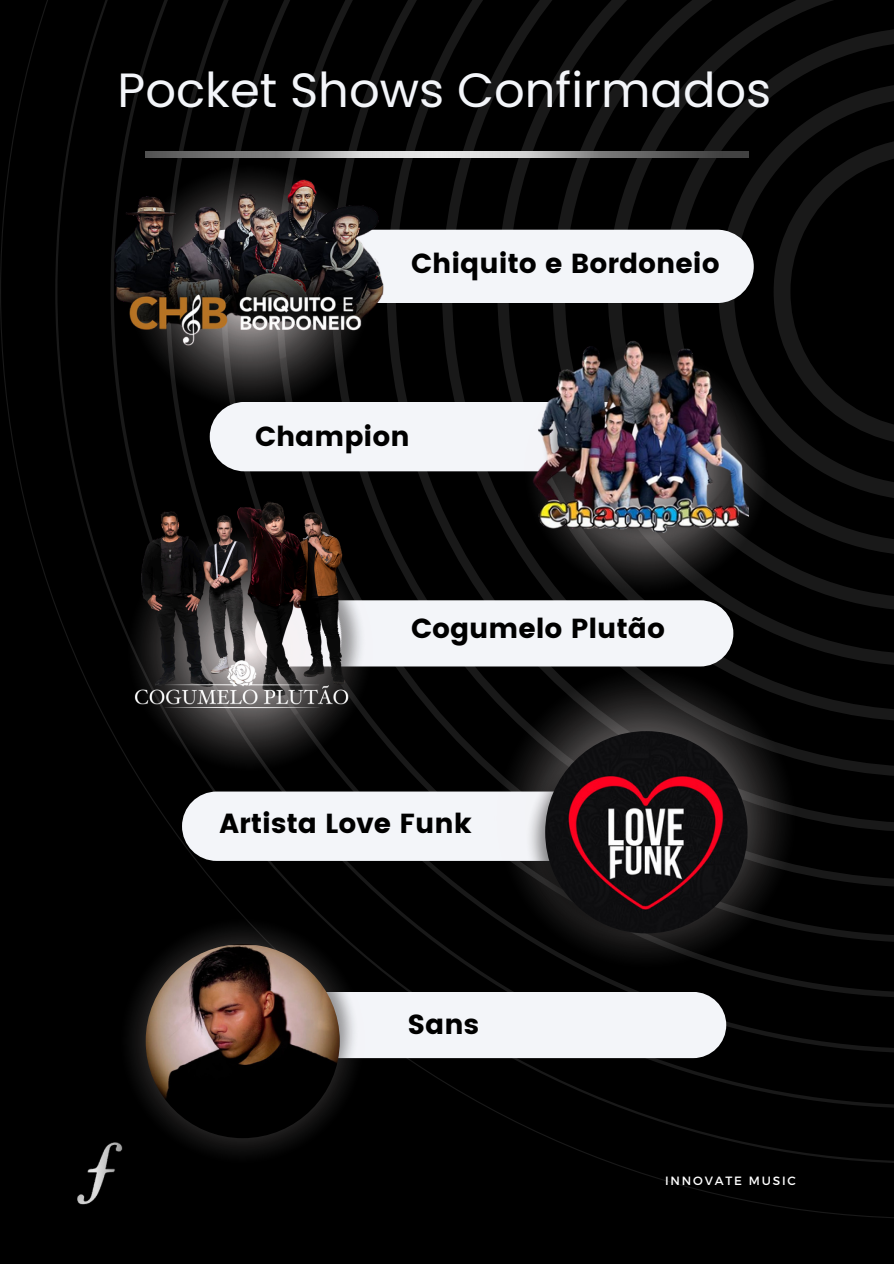
<style>
.page{position:relative;width:894px;height:1264px;background:#fff}
.page>*{position:absolute;margin:0;border:0;box-sizing:border-box;transform-origin:0 0}
.t1{font:48px "Poppins";color:#f3f5f9}
.t2{font:27.45px "Poppins";color:#000}
.t3{font:12px "Montserrat";letter-spacing:.15em;color:#fff}
</style>
<div class="page">
<div style="left:0;top:0;width:893px;height:1263px;background:#000"></div>
<svg style="left:331px;top:0;width:562px;height:887px"></svg>
<svg style="left:386px;top:0;width:507px;height:832px"></svg>
<svg style="left:442px;top:0;width:451px;height:777px"></svg>
<svg style="left:497px;top:0;width:396px;height:721px"></svg>
<svg style="left:552px;top:0;width:341px;height:666px"></svg>
<svg style="left:607px;top:0;width:286px;height:611px"></svg>
<svg style="left:663px;top:27px;width:230px;height:529px"></svg>
<svg style="left:718px;top:82px;width:175px;height:419px"></svg>
<svg style="left:773px;top:138px;width:120px;height:307px"></svg>
<img style="left:407px;top:152px;width:340px;height:5px">
<img style="left:77px;top:1142px;width:41px;height:63px">
<div style="left:190px;top:230px;width:563px;height:73px;background:#f3f5f9;border-radius:37px"></div>
<img style="left:125px;top:138px;width:282px;height:282px">
<div style="left:255px;top:600px;width:478px;height:66px;background:#f3f5f9;border-radius:33px"></div>
<div style="left:248px;top:991px;width:478px;height:67px;background:#f3f5f9;border-radius:33px"></div>
<img style="left:136px;top:500px;width:271px;height:282px">
<img style="left:221px;top:891px;width:179px;height:168px">
<img style="left:125px;top:525px;width:249px;height:249px">
<img style="left:118px;top:916px;width:249px;height:237px">
<div style="left:210px;top:402px;width:457px;height:69px;background:#f3f5f9;border-radius:35px"></div>
<img style="left:522px;top:347px;width:248px;height:248px">
<img style="left:510px;top:314px;width:259px;height:260px">
<div style="left:182px;top:791px;width:458px;height:70px;background:#f3f5f9;border-radius:35px"></div>
<img style="left:494px;top:666px;width:304px;height:304px">
<img style="left:494px;top:709px;width:259px;height:260px">
<img style="left:111px;top:154px;width:277px;height:250px">
<img style="left:531px;top:339px;width:217px;height:217px">
<img style="left:134px;top:481px;width:219px;height:172px">
<img style="left:125px;top:653px;width:243px;height:72px">
<img style="left:545px;top:731px;width:202px;height:202px;border-radius:50%">
<img style="left:146px;top:944px;width:193px;height:194px;border-radius:50%">
<p class="t1" style="left:118px;top:57px;width:655px">Pocket Shows Confirmados</p>
<p class="t2" style="left:411px;top:247px;width:310px">Chiquito e Bordoneio</p>
<p class="t2" style="left:255px;top:420px;width:156px">Champion</p>
<h2 class="t2" style="left:411px;top:612px;width:255px">Cogumelo Plutão</h2>
<p class="t2" style="left:219px;top:807px;width:253px">Artista Love Funk</p>
<p class="t2" style="left:407px;top:1008px;width:73px">Sans</p>
<h2 class="t3" style="left:665px;top:1172px;width:132px">INNOVATE MUSIC</h2>
</div>
